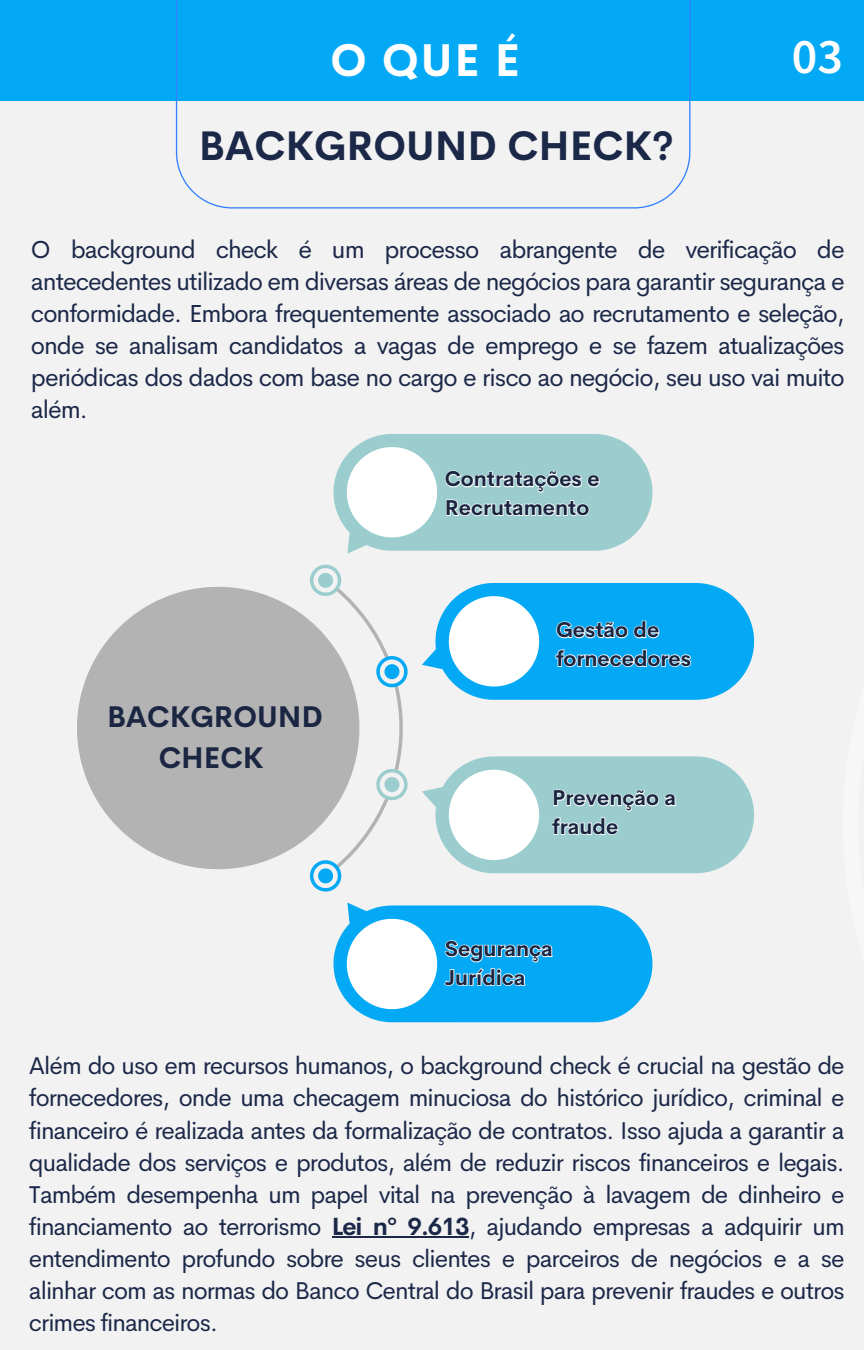
<style>
.page{position:relative;width:864px;height:1350px;background:#f2f2f2}
.page>*{position:absolute;margin:0;border:0;box-sizing:border-box;transform-origin:0 0}
.t1{font:600 49.95px "Source Sans Pro";color:#fff}
.t2{font:700 45px "Cerebri Sans";color:#fff}
.t3{font:700 40.5px "Cerebri Sans";color:#1b2848}
.t4{font:700 29.25px/40.5px "Cerebri Sans";color:#1a2642;text-align:center}
.t5{font:24.75px/31.9px "Cerebri Sans";letter-spacing:-.04em;color:#1b2848;text-align:justify}
.t6{font:24.3px/31.9px "Cerebri Sans";letter-spacing:-.04em;color:#1b2848;text-align:justify}
.t7{font:700 21.15px/28.8px "Cerebri Sans";color:#1a2642}
.s1{font-weight:700}
</style>
<div class="page">
<div style="left:0;top:0;width:864px;height:100px;background:#03a9f4"></div>
<svg style="left:176px;top:0;width:514px;height:209px"></svg>
<hr style="left:332px;top:1236px;width:137px;height:2px;background:#1b2848">
<svg style="left:310px;top:565px;width:98px;height:327px"></svg>
<svg style="left:77px;top:587px;width:282px;height:282px;fill:#b3b3b3"></svg>
<svg style="left:333px;top:434px;width:319px;height:120px"></svg>
<svg style="left:422px;top:583px;width:332px;height:117px"></svg>
<svg style="left:422px;top:756px;width:332px;height:117px"></svg>
<svg style="left:333px;top:903px;width:319px;height:119px"></svg>
<p class="t2" style="left:331px;top:31px;width:191px">O QUE É</p>
<p class="t3" style="left:199px;top:119px;width:476px">BACKGROUND CHECK?</p>
<h3 class="t1" style="left:792px;top:24px;width:53px">03</h3>
<h1 class="t5" style="left:31px;top:233px;width:815px">O background check é um processo abrangente de verificação de antecedentes utilizado em diversas áreas de negócios para garantir segurança e conformidade. Embora frequentemente associado ao recrutamento e seleção, onde se analisam candidatos a vagas de emprego e se fazem atualizações periódicas dos dados com base no cargo e risco ao negócio, seu uso vai muito além.</h1>
<p class="t7" style="left:445px;top:465px;width:156px">Contratações e<br>Recrutamento</p>
<p class="t4" style="left:107px;top:697px;width:217px">BACKGROUND<br>CHECK</p>
<p class="t7" style="left:556px;top:615px;width:137px">Gestão de fornecedores</p>
<p class="t7" style="left:552px;top:783px;width:125px">Prevenção a</p>
<h2 class="t7" style="left:552px;top:812px;width:67px">fraude</h2>
<p class="t7" style="left:445px;top:934px;width:109px">Segurança<br>Jurídica</p>
<h1 class="t6" style="left:29px;top:1050px;width:817px">Além do uso em recursos humanos, o background check é crucial na gestão de fornecedores, onde uma checagem minuciosa do histórico jurídico, criminal e financeiro é realizada antes da formalização de contratos. Isso ajuda a garantir a qualidade dos serviços e produtos, além de reduzir riscos financeiros e legais.<br>Também desempenha um papel vital na prevenção à lavagem de dinheiro e financiamento ao terrorismo <span class="s1">Lei nº 9.613</span>, ajudando empresas a adquirir um entendimento profundo sobre seus clientes e parceiros de negócios e a se alinhar com as normas do Banco Central do Brasil para prevenir fraudes e outros crimes financeiros.</h1>
</div>
